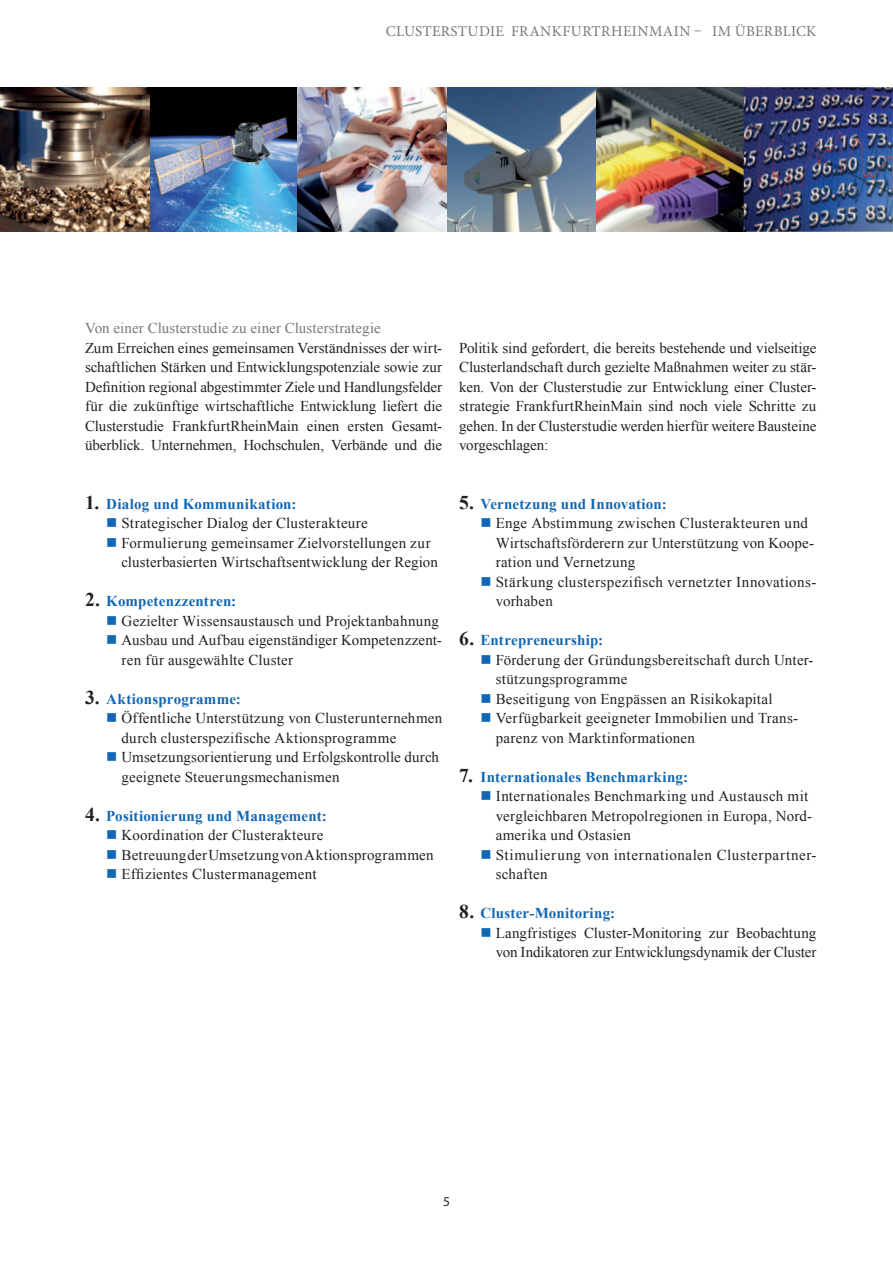
<style>
.page{position:relative;width:893px;height:1263px;background:#fff}
.page>*{position:absolute;margin:0;border:0;box-sizing:border-box;transform-origin:0 0}
.t1{font:15px/19.5px "Times New Roman";letter-spacing:.015em;color:#231f20}
.t2{font:700 15px "Times New Roman";letter-spacing:.015em;color:#1167b3}
.t3{font:15px/19.5px "Times New Roman";letter-spacing:.04em;color:#231f20}
.t4{font:15px "Times New Roman";letter-spacing:.01em;color:#76787b}
.t5{font:15px "Minion Pro";letter-spacing:.03em;color:#76787b}
.t6{font:13.5px "Myriad Pro";color:#231f20}
.s1{font-size:19.5px;color:#231f20}
.s2{color:#1167b3}
</style>
<div class="page">
<img style="left:0;top:87px;width:893px;height:145px">
<p class="t5" style="left:386px;top:22px;width:432px">CLUSTERSTUDIE FRANKFURTRHEINMAIN – IM ÜBERBLICK</p>
<p class="t4" style="left:85px;top:318px;width:297px">Von einer Clusterstudie zu einer Clusterstrategie</p>
<p class="t1" style="left:85px;top:338px;width:359px;text-align:justify">Zum Erreichen eines gemeinsamen Verständnisses der wirt&shy;schaftlichen Stärken und Entwicklungspotenziale sowie zur Definition regional abgestimmter Ziele und Handlungsfelder für die zukünftige wirtschaftliche Entwicklung liefert die Clusterstudie FrankfurtRheinMain einen ersten Gesamt&shy;überblick. Unternehmen, Hochschulen, Verbände und die</p>
<p class="t1" style="left:459px;top:338px;width:359px;text-align:justify">Politik sind gefordert, die bereits bestehende und vielseitige Clusterlandschaft durch gezielte Maßnahmen weiter zu stär&shy;ken. Von der Clusterstudie zur Entwicklung einer Cluster&shy;strategie FrankfurtRheinMain sind noch viele Schritte zu gehen. In der Clusterstudie werden hierfür weitere Bausteine vorgeschlagen:</p>
<p class="t2" style="left:85px;top:493px;width:213px"><span class="s1">1.</span> Dialog und Kommunikation:</p>
<p class="t1" style="left:106px;top:513px;width:263px"><span class="s2">■</span> Strategischer Dialog der Clusterakteure</p>
<p class="t1" style="left:122px;top:533px;width:318px;text-indent:-15px"><span class="s2">■</span> Formulierung gemeinsamer Zielvorstellungen zur clusterbasierten Wirtschaftsentwicklung der Region</p>
<p class="t2" style="left:85px;top:591px;width:153px"><span class="s1">2.</span> Kompetenzzentren:</p>
<p class="t1" style="left:106px;top:611px;width:334px"><span class="s2">■</span> Gezielter Wissensaustausch und Projektanbahnung</p>
<p class="t1" style="left:122px;top:630px;width:321px;text-indent:-15px"><span class="s2">■</span> Ausbau und Aufbau eigenständiger Kompetenzzent&shy;ren für ausgewählte Cluster</p>
<p class="t2" style="left:85px;top:688px;width:157px"><span class="s1">3.</span> Aktionsprogramme:</p>
<p class="t1" style="left:122px;top:708px;width:322px;text-indent:-15px"><span class="s2">■</span> Öffentliche Unterstützung von Clusterunternehmen durch clusterspezifische Aktionsprogramme</p>
<p class="t1" style="left:122px;top:747px;width:319px;text-indent:-15px"><span class="s2">■</span> Umsetzungsorientierung und Erfolgskontrolle durch geeignete Steuerungsmechanismen</p>
<p class="t2" style="left:85px;top:805px;width:243px"><span class="s1">4.</span> Positionierung und Management:</p>
<p class="t1" style="left:106px;top:825px;width:219px"><span class="s2">■</span> Koordination der Clusterakteure</p>
<p class="t1" style="left:106px;top:845px;width:329px"><span class="s2">■</span> Betreuung der Umsetzung von Aktionsprogrammen</p>
<p class="t1" style="left:106px;top:864px;width:212px"><span class="s2">■</span> Effizientes Clustermanagement</p>
<p class="t2" style="left:459px;top:493px;width:209px"><span class="s1">5.</span> Vernetzung und Innovation:</p>
<p class="t1" style="left:496px;top:513px;width:319px;text-indent:-15px"><span class="s2">■</span> Enge Abstimmung zwischen Clusterakteuren und<br>Wirtschaftsförderern zur Unterstützung von Koope&shy;ration und Vernetzung</p>
<p class="t1" style="left:496px;top:572px;width:322px;text-indent:-15px"><span class="s2">■</span> Stärkung clusterspezifisch vernetzter Innovations&shy;vorhaben</p>
<p class="t2" style="left:459px;top:630px;width:145px"><span class="s1">6.</span> Entrepreneurship:</p>
<p class="t1" style="left:496px;top:650px;width:319px;text-indent:-15px"><span class="s2">■</span> Förderung der Gründungsbereitschaft durch Unter&shy;stützungsprogramme</p>
<p class="t1" style="left:480px;top:689px;width:294px"><span class="s2">■</span> Beseitigung von Engpässen an Risikokapital</p>
<p class="t1" style="left:496px;top:708px;width:303px;text-indent:-15px"><span class="s2">■</span> Verfügbarkeit geeigneter Immobilien und Trans&shy;parenz von Marktinformationen</p>
<p class="t2" style="left:459px;top:766px;width:230px"><span class="s1">7.</span> Internationales Benchmarking:</p>
<p class="t1" style="left:496px;top:786px;width:318px;text-indent:-15px"><span class="s2">■</span> Internationales Benchmarking und Austausch mit vergleichbaren Metropolregionen in Europa, Nord&shy;amerika und Ostasien</p>
<p class="t3" style="left:496px;top:845px;width:322px;text-indent:-15px"><span class="s2">■</span> Stimulierung von internationalen Clusterpartner&shy;schaften</p>
<p class="t2" style="left:459px;top:903px;width:157px"><span class="s1">8.</span> Cluster-Monitoring:</p>
<p class="t1" style="left:480px;top:923px;width:337px;text-align:right"><span class="s2">■</span> Langfristiges Cluster-Monitoring zur Beobachtung von Indikatoren zur Entwicklungsdynamik der Cluster</p>
<p class="t6" style="left:443px;top:1193px;width:8px">5</p>
</div>
